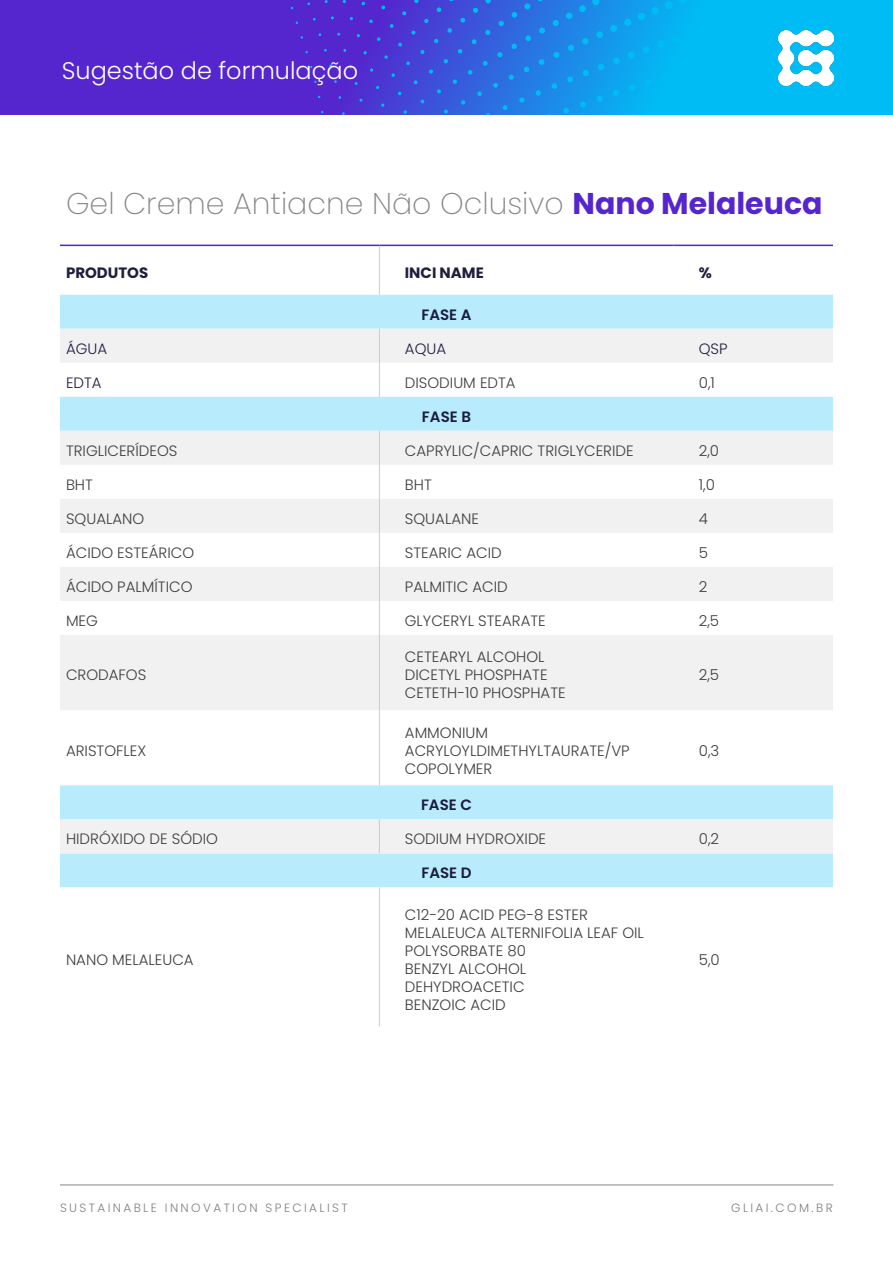
<style>
.page{position:relative;width:893px;height:1263px;background:#fff}
.page>*{position:absolute;margin:0;border:0;box-sizing:border-box;transform-origin:0 0}
.t1{font:200 30px "Poppins";color:#878787}
.t2{font:300 24px "Poppins";color:#fff}
.t3{font:300 15px/18px "Poppins";color:#3d3d3c}
.t4{font:600 15px "Poppins";color:#1a1c40}
.t5{font:700 15px "Poppins";color:#1e1e3e}
.t6{font:300 15px "Poppins";color:#1e1e3e}
.t7{font:300 12px "Poppins";letter-spacing:.2em;color:#818081}
.s1{font-weight:700;color:#5525ce}
</style>
<div class="page">
<hr style="left:60px;top:1185px;width:773px;height:1px;background:#878787">
<svg style="left:0;top:0;width:893px;height:115px;background:#4246d6"></svg>
<svg style="left:250px;top:0;width:563px;height:115px;background:#2873e2"></svg>
<img style="left:778px;top:30px;width:55px;height:56px">
<svg style="left:60px;top:295px;width:773px;height:592px"></svg>
<svg style="left:60px;top:329px;width:773px;height:136px;fill:#f1f1f6"></svg>
<div style="left:60px;top:499px;width:773px;height:34px;background:#f1f1f1"></div>
<svg style="left:60px;top:567px;width:773px;height:286px;fill:#f1f1f6"></svg>
<svg style="left:60px;top:887px;width:773px;height:1px"></svg>
<hr style="left:379px;top:246px;width:1px;height:49px;background:#ccc">
<hr style="left:379px;top:329px;width:1px;height:34px;background:#ccc">
<hr style="left:379px;top:363px;width:1px;height:34px;background:#ccc">
<hr style="left:379px;top:431px;width:1px;height:34px;background:#ccc">
<hr style="left:379px;top:465px;width:1px;height:34px;background:#ccc">
<hr style="left:379px;top:499px;width:1px;height:34px;background:#ccc">
<hr style="left:379px;top:533px;width:1px;height:34px;background:#ccc">
<hr style="left:379px;top:567px;width:1px;height:34px;background:#ccc">
<hr style="left:379px;top:601px;width:1px;height:34px;background:#ccc">
<hr style="left:379px;top:635px;width:1px;height:75px;background:#ccc">
<hr style="left:379px;top:710px;width:1px;height:75px;background:#ccc">
<hr style="left:379px;top:819px;width:1px;height:34px;background:#ccc">
<hr style="left:379px;top:887px;width:1px;height:139px;background:#ccc">
<hr style="left:60px;top:245px;width:319px;height:1px;background:#5525ce">
<hr style="left:379px;top:245px;width:294px;height:1px;background:#5525ce">
<hr style="left:673px;top:245px;width:160px;height:1px;background:#5525ce">
<h2 class="t2" style="left:62px;top:56px;width:298px">Sugestão de formulação</h2>
<h1 class="t1" style="left:66px;top:186px;width:758px">Gel Creme Antiacne Não Oclusivo <span class="s1">Nano Melaleuca</span></h1>
<p class="t5" style="left:66px;top:264px;width:84px">PRODUTOS</p>
<p class="t5" style="left:405px;top:264px;width:80px">INCI NAME</p>
<p class="t5" style="left:699px;top:264px;width:15px">%</p>
<p class="t4" style="left:421px;top:306px;width:52px">FASE A</p>
<p class="t6" style="left:66px;top:340px;width:43px">ÁGUA</p>
<p class="t6" style="left:405px;top:340px;width:43px">AQUA</p>
<p class="t6" style="left:699px;top:340px;width:30px">QSP</p>
<p class="t6" style="left:66px;top:374px;width:37px">EDTA</p>
<p class="t3" style="left:405px;top:373px;width:112px">DISODIUM EDTA</p>
<p class="t3" style="left:699px;top:373px;width:18px">0,1</p>
<p class="t4" style="left:422px;top:408px;width:51px">FASE B</p>
<p class="t3" style="left:66px;top:441px;width:113px">TRIGLICERÍDEOS</p>
<p class="t3" style="left:405px;top:441px;width:230px">CAPRYLIC/CAPRIC TRIGLYCERIDE</p>
<p class="t3" style="left:699px;top:441px;width:22px">2,0</p>
<p class="t3" style="left:66px;top:476px;width:28px">BHT</p>
<p class="t3" style="left:405px;top:476px;width:28px">BHT</p>
<p class="t3" style="left:699px;top:476px;width:18px">1,0</p>
<p class="t3" style="left:66px;top:510px;width:80px">SQUALANO</p>
<p class="t3" style="left:405px;top:510px;width:76px">SQUALANE</p>
<p class="t3" style="left:699px;top:510px;width:11px">4</p>
<p class="t3" style="left:66px;top:544px;width:130px">ÁCIDO ESTEÁRICO</p>
<p class="t3" style="left:405px;top:544px;width:98px">STEARIC ACID</p>
<p class="t3" style="left:699px;top:544px;width:11px">5</p>
<p class="t3" style="left:66px;top:578px;width:128px">ÁCIDO PALMÍTICO</p>
<p class="t3" style="left:405px;top:578px;width:104px">PALMITIC ACID</p>
<p class="t3" style="left:699px;top:578px;width:10px">2</p>
<p class="t3" style="left:66px;top:612px;width:33px">MEG</p>
<p class="t3" style="left:405px;top:612px;width:142px">GLYCERYL STEARATE</p>
<p class="t3" style="left:699px;top:612px;width:22px">2,5</p>
<p class="t3" style="left:66px;top:666px;width:82px">CRODAFOS</p>
<p class="t3" style="left:66px;top:741px;width:82px">ARISTOFLEX</p>
<p class="t3" style="left:405px;top:648px;width:162px">CETEARYL ALCOHOL<br>DICETYL PHOSPHATE<br>CETETH-10 PHOSPHATE</p>
<p class="t3" style="left:405px;top:723px;width:226px">AMMONIUM<br>ACRYLOYLDIMETHYLTAURATE/VP<br>COPOLYMER</p>
<p class="t4" style="left:421px;top:796px;width:52px">FASE C</p>
<p class="t3" style="left:699px;top:666px;width:22px">2,5</p>
<p class="t3" style="left:699px;top:741px;width:22px">0,3</p>
<p class="t3" style="left:66px;top:830px;width:154px">HIDRÓXIDO DE SÓDIO</p>
<p class="t3" style="left:405px;top:830px;width:143px">SODIUM HYDROXIDE</p>
<p class="t3" style="left:699px;top:830px;width:22px">0,2</p>
<p class="t4" style="left:421px;top:864px;width:52px">FASE D</p>
<p class="t3" style="left:66px;top:951px;width:129px">NANO MELALEUCA</p>
<p class="t3" style="left:405px;top:906px;width:241px">C12-20 ACID PEG-8 ESTER<br>MELALEUCA ALTERNIFOLIA LEAF OIL<br>POLYSORBATE 80<br>BENZYL ALCOHOL<br>DEHYDROACETIC<br>BENZOIC ACID</p>
<p class="t3" style="left:699px;top:951px;width:23px">5,0</p>
<p class="t7" style="left:60px;top:1201px;width:289px">SUSTAINABLE INNOVATION SPECIALIST</p>
<p class="t7" style="left:731px;top:1201px;width:103px">GLIAI.COM.BR</p>
</div>
